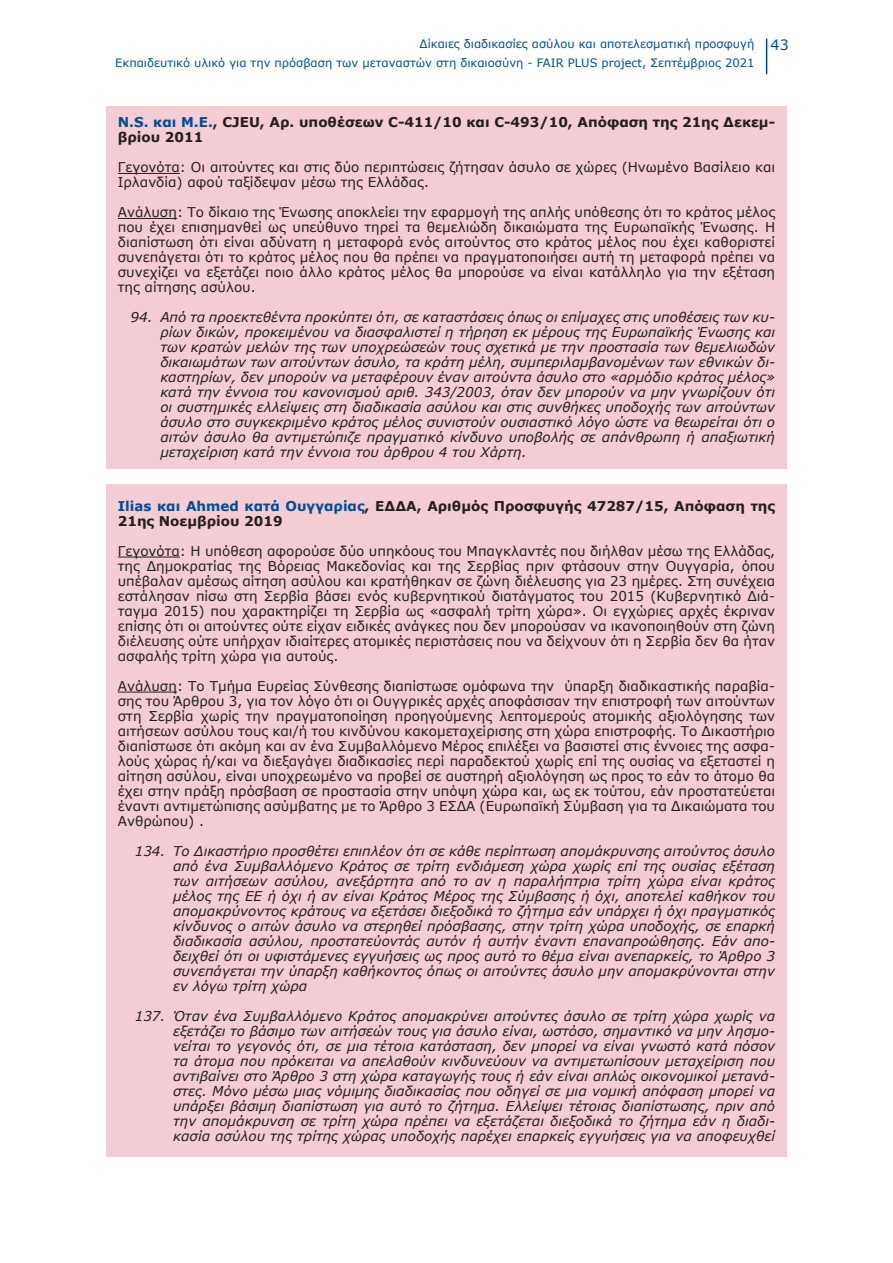
<style>
.page{position:relative;width:893px;height:1263px;background:#fff}
.page>*{position:absolute;margin:0;border:0;box-sizing:border-box;transform-origin:0 0}
.t1{font:14.25px "Verdana";color:#004c99}
.t2{font:italic 13.5px/15px "Verdana";color:#231f20;text-align:justify}
.t3{font:13.5px/15px "Verdana";color:#231f20;text-align:justify}
.t4{font:700 13.5px/15px "Verdana";color:#231f20}
.t5{font:11.55px/19.5px "Verdana";color:#004c99;text-align:right}
.s1{color:#004c99}
</style>
<div class="page">
<hr style="left:766px;top:39px;width:1px;height:35px;background:#004c99">
<div style="left:106px;top:106px;width:681px;height:363px;background:#f3ccd4"></div>
<hr style="left:118px;top:173px;width:62px;height:1px;background:#231f20">
<hr style="left:118px;top:218px;width:59px;height:1px;background:#231f20">
<div style="left:106px;top:484px;width:681px;height:673px;background:#f3ccd4"></div>
<hr style="left:118px;top:557px;width:62px;height:1px;background:#231f20">
<hr style="left:118px;top:692px;width:59px;height:1px;background:#231f20">
<p class="t5" style="left:115px;top:34px;width:641px">Δίκαιες διαδικασίες ασύλου και αποτελεσματική προσφυγή<br>Εκπαιδευτικό υλικό για την πρόσβαση των μεταναστών στη δικαιοσύνη - FAIR PLUS project, Σεπτέμβριος 2021</p>
<p class="t1" style="left:771px;top:36px;width:20px">43</p>
<p class="t4" style="left:118px;top:115px;width:659px"><span class="s1">N.S. και M.E.</span>, CJEU, Αρ. υποθέσεων C‑411/10 και C‑493/10, Απόφαση της 21ης Δεκεμ&shy;βρίου 2011</p>
<p class="t3" style="left:118px;top:160px;width:659px">Γεγονότα: Οι αιτούντες και στις δύο περιπτώσεις ζήτησαν άσυλο σε χώρες (Ηνωμένο Βασίλειο και<br>Ιρλανδία) αφού ταξίδεψαν μέσω της Ελλάδας.</p>
<p class="t3" style="left:118px;top:205px;width:659px">Ανάλυση: Το δίκαιο της Ένωσης αποκλείει την εφαρμογή της απλής υπόθεσης ότι το κράτος μέλος που έχει επισημανθεί ως υπεύθυνο τηρεί τα θεμελιώδη δικαιώματα της Ευρωπαϊκής Ένωσης. Η διαπίστωση ότι είναι αδύνατη η μεταφορά ενός αιτούντος στο κράτος μέλος που έχει καθοριστεί συνεπάγεται ότι το κράτος μέλος που θα πρέπει να πραγματοποιήσει αυτή τη μεταφορά πρέπει να συνεχίζει να εξετάζει ποιο άλλο κράτος μέλος θα μπορούσε να είναι κατάλληλο για την εξέταση της αίτησης ασύλου.</p>
<p class="t2" style="left:160px;top:310px;width:616px;text-indent:-30px">94. Από τα προεκτεθέντα προκύπτει ότι, σε καταστάσεις όπως οι επίμαχες στις υποθέσεις των κυ&shy;ρίων δικών, προκειμένου να διασφαλιστεί η τήρηση εκ μέρους της Ευρωπαϊκής Ένωσης και των κρατών μελών της των υποχρεώσεών τους σχετικά με την προστασία των θεμελιωδών δικαιωμάτων των αιτούντων άσυλο, τα κράτη μέλη, συμπεριλαμβανομένων των εθνικών δι&shy;καστηρίων, δεν μπορούν να μεταφέρουν έναν αιτούντα άσυλο στο «αρμόδιο κράτος μέλος» κατά την έννοια του κανονισμού αριθ. 343/2003, όταν δεν μπορούν να μην γνωρίζουν ότι οι συστημικές ελλείψεις στη διαδικασία ασύλου και στις συνθήκες υποδοχής των αιτούντων άσυλο στο συγκεκριμένο κράτος μέλος συνιστούν ουσιαστικό λόγο ώστε να θεωρείται ότι ο αιτών άσυλο θα αντιμετώπιζε πραγματικό κίνδυνο υποβολής σε απάνθρωπη ή απαξιωτική μεταχείριση κατά την έννοια του άρθρου 4 του Χάρτη.</p>
<p class="t4" style="left:118px;top:498px;width:659px"><span class="s1">Ilias και Ahmed κατά Ουγγαρίας</span>, ΕΔΔΑ, Αριθμός Προσφυγής 47287/15, Απόφαση της<br>21ης Νοεμβρίου 2019</p>
<p class="t3" style="left:118px;top:544px;width:659px">Γεγονότα: Η υπόθεση αφορούσε δύο υπηκόους του Μπαγκλαντές που διήλθαν μέσω της Ελλάδας, της Δημοκρατίας της Βόρειας Μακεδονίας και της Σερβίας πριν φτάσουν στην Ουγγαρία, όπου υπέβαλαν αμέσως αίτηση ασύλου και κρατήθηκαν σε ζώνη διέλευσης για 23 ημέρες. Στη συνέχεια εστάλησαν πίσω στη Σερβία βάσει ενός κυβερνητικού διατάγματος του 2015 (Κυβερνητικό Διά&shy;ταγμα 2015) που χαρακτηρίζει τη Σερβία ως «ασφαλή τρίτη χώρα». Οι εγχώριες αρχές έκριναν επίσης ότι οι αιτούντες ούτε είχαν ειδικές ανάγκες που δεν μπορούσαν να ικανοποιηθούν στη ζώνη διέλευσης ούτε υπήρχαν ιδιαίτερες ατομικές περιστάσεις που να δείχνουν ότι η Σερβία δεν θα ήταν ασφαλής τρίτη χώρα για αυτούς.</p>
<p class="t3" style="left:118px;top:679px;width:659px">Ανάλυση: Το Τμήμα Ευρείας Σύνθεσης διαπίστωσε ομόφωνα την ύπαρξη διαδικαστικής παραβία&shy;σης του Άρθρου 3, για τον λόγο ότι οι Ουγγρικές αρχές αποφάσισαν την επιστροφή των αιτούντων στη Σερβία χωρίς την πραγματοποίηση προηγούμενης λεπτομερούς ατομικής αξιολόγησης των αιτήσεων ασύλου τους και/ή του κινδύνου κακομεταχείρισης στη χώρα επιστροφής. Το Δικαστήριο διαπίστωσε ότι ακόμη και αν ένα Συμβαλλόμενο Μέρος επιλέξει να βασιστεί στις έννοιες της ασφα&shy;λούς χώρας ή/και να διεξαγάγει διαδικασίες περί παραδεκτού χωρίς επί της ουσίας να εξεταστεί η αίτηση ασύλου, είναι υποχρεωμένο να προβεί σε αυστηρή αξιολόγηση ως προς το εάν το άτομο θα έχει στην πράξη πρόσβαση σε προστασία στην υπόψη χώρα και, ως εκ τούτου, εάν προστατεύεται έναντι αντιμετώπισης ασύμβατης με το Άρθρο 3 ΕΣΔΑ (Ευρωπαϊκή Σύμβαση για τα Δικαιώματα του Ανθρώπου) .</p>
<p class="t2" style="left:173px;top:844px;width:604px;text-indent:-38px">134. Το Δικαστήριο προσθέτει επιπλέον ότι σε κάθε περίπτωση απομάκρυνσης αιτούντος άσυλο από ένα Συμβαλλόμενο Κράτος σε τρίτη ενδιάμεση χώρα χωρίς επί της ουσίας εξέταση των αιτήσεων ασύλου, ανεξάρτητα από το αν η παραλήπτρια τρίτη χώρα είναι κράτος μέλος της ΕΕ ή όχι ή αν είναι Κράτος Μέρος της Σύμβασης ή όχι, αποτελεί καθήκον του απομακρύνοντος κράτους να εξετάσει διεξοδικά το ζήτημα εάν υπάρχει ή όχι πραγματικός κίνδυνος ο αιτών άσυλο να στερηθεί πρόσβασης, στην τρίτη χώρα υποδοχής, σε επαρκή διαδικασία ασύλου, προστατεύοντάς αυτόν ή αυτήν έναντι επαναπροώθησης. Εάν απο&shy;δειχθεί ότι οι υφιστάμενες εγγυήσεις ως προς αυτό το θέμα είναι ανεπαρκείς, το Άρθρο 3 συνεπάγεται την ύπαρξη καθήκοντος όπως οι αιτούντες άσυλο μην απομακρύνονται στην εν λόγω τρίτη χώρα</p>
<p class="t2" style="left:173px;top:1009px;width:604px;text-indent:-38px">137. Όταν ένα Συμβαλλόμενο Κράτος απομακρύνει αιτούντες άσυλο σε τρίτη χώρα χωρίς να εξετάζει το βάσιμο των αιτήσεών τους για άσυλο είναι, ωστόσο, σημαντικό να μην λησμο&shy;νείται το γεγονός ότι, σε μια τέτοια κατάσταση, δεν μπορεί να είναι γνωστό κατά πόσον τα άτομα που πρόκειται να απελαθούν κινδυνεύουν να αντιμετωπίσουν μεταχείριση που αντιβαίνει στο Άρθρο 3 στη χώρα καταγωγής τους ή εάν είναι απλώς οικονομικοί μετανά&shy;στες. Μόνο μέσω μιας νόμιμης διαδικασίας που οδηγεί σε μια νομική απόφαση μπορεί να υπάρξει βάσιμη διαπίστωση για αυτό το ζήτημα. Ελλείψει τέτοιας διαπίστωσης, πριν από την απομάκρυνση σε τρίτη χώρα πρέπει να εξετάζεται διεξοδικά το ζήτημα εάν η διαδι&shy;κασία ασύλου της τρίτης χώρας υποδοχής παρέχει επαρκείς εγγυήσεις για να αποφευχθεί</p>
</div>
